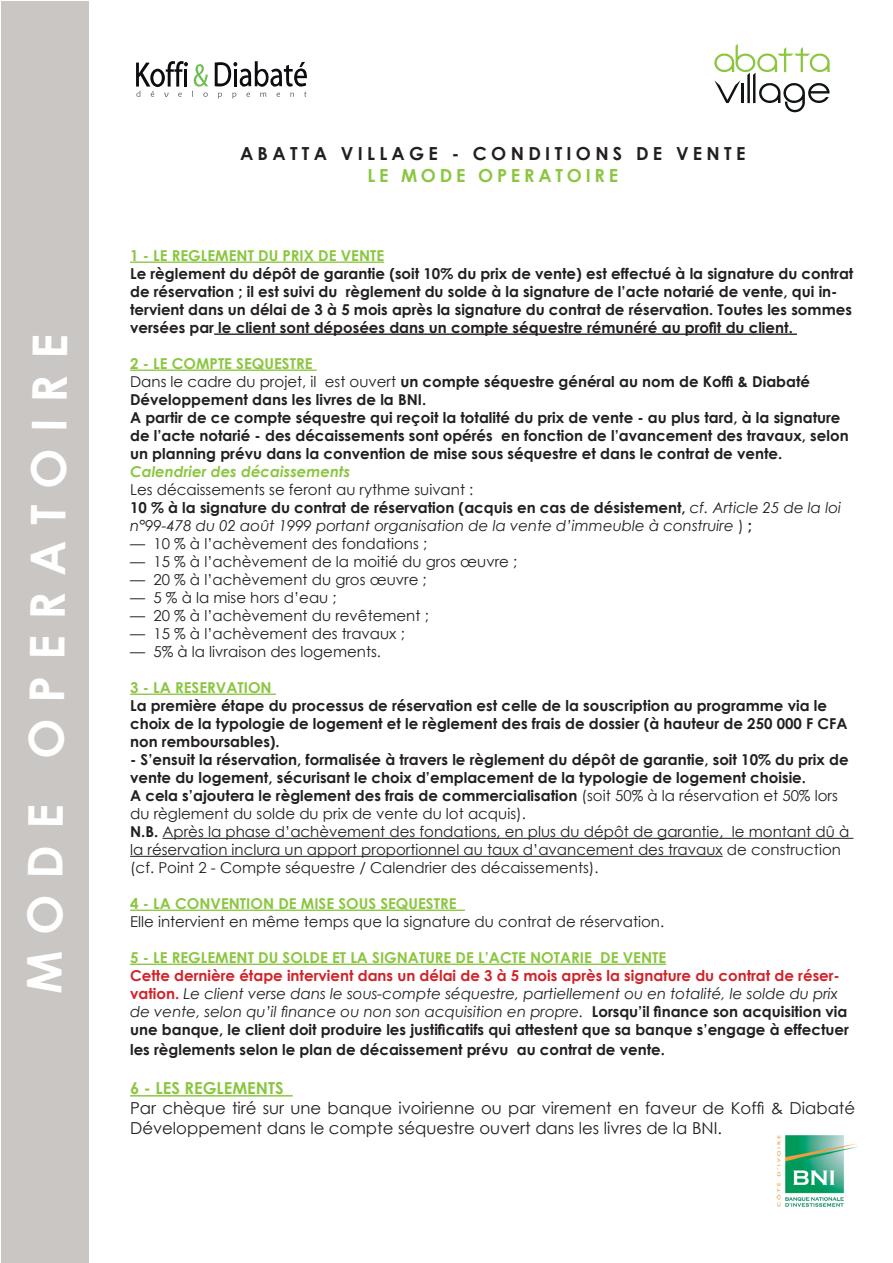
<style>
.page{position:relative;width:893px;height:1263px;background:#fff}
.page>*{position:absolute;margin:0;border:0;box-sizing:border-box;transform-origin:0 0}
.t1{font:700 48px "Century Gothic";color:#fff}
.t2{font:700 18px "Century Gothic";letter-spacing:.24em;color:#231f20}
.t3{font:700 18px "Century Gothic";letter-spacing:.21em;color:#8bc640}
.t4{font:16.5px/19.8px "Century Gothic";color:#231f20}
.t5{font:700 16.5px "Century Gothic";color:#8bc640}
.t6{font:700 15px/18px "Century Gothic";color:#231f20}
.t7{font:15px/18px "Century Gothic";color:#231f20}
.t8{font:italic 15px/18px "Century Gothic";color:#231f20}
.t9{font:700 15px "Century Gothic";color:#8bc640}
.s1{font-weight:400}
.s2{font-weight:700;font-style:italic;color:#8bc640}
.s3{font-weight:700;font-style:normal}
.s4{font-style:normal}
.s5{font-weight:700}
.s6{font-weight:700;font-style:normal;color:#d1232a}
</style>
<div class="page">
<hr style="left:130px;top:261px;width:254px;height:2px;background:#8bc640">
<hr style="left:214px;top:333px;width:583px;height:2px;background:#231f20">
<hr style="left:130px;top:369px;width:187px;height:2px;background:#8bc640">
<hr style="left:130px;top:693px;width:146px;height:2px;background:#8bc640">
<hr style="left:162px;top:838px;width:691px;height:1px;background:#231f20">
<hr style="left:130px;top:856px;width:593px;height:1px;background:#231f20">
<hr style="left:130px;top:909px;width:335px;height:2px;background:#8bc640">
<hr style="left:130px;top:963px;width:536px;height:2px;background:#8bc640">
<hr style="left:130px;top:1095px;width:163px;height:1px;background:#8bc640">
<div style="left:1px;top:1px;width:88px;height:1261px;background:#cac6c4"></div>
<svg style="left:714px;top:44px;width:116px;height:68px"></svg>
<svg style="left:136px;top:61px;width:72px;height:36px"></svg>
<svg style="left:215px;top:61px;width:92px;height:38px"></svg>
<img style="left:777px;top:1135px;width:80px;height:72px">
<p class="t1" style="left:11px;top:994px;width:662px;rotate:-90deg">MODE OPERATOIRE</p>
<p class="t2" style="left:240px;top:140px;width:507px">ABATTA VILLAGE - CONDITIONS DE VENTE</p>
<p class="t3" style="left:367px;top:161px;width:252px">LE MODE OPERATOIRE</p>
<p class="t9" style="left:130px;top:244px;width:256px">1 - LE REGLEMENT DU PRIX DE VENTE</p>
<p class="t6" style="left:130px;top:264px;width:725px">Le règlement du dépôt de garantie (soit 10% du prix de vente) est effectué à la signature du contrat de réservation ; il est suivi du règlement du solde à la signature de l’acte notarié de vente, qui in&shy;tervient dans un délai de 3 à 5 mois après la signature du contrat de réservation. Toutes les sommes versées par le client sont déposées dans un compte séquestre rémunéré au profit du client.</p>
<p class="t9" style="left:130px;top:352px;width:184px">2 - LE COMPTE SEQUESTRE</p>
<p class="t6" style="left:130px;top:372px;width:720px"><span class="s1">Dans le cadre du projet, il est ouvert</span> un compte séquestre général au nom de Koffi &amp; Diabaté Développement dans les livres de la BNI.<br>A partir de ce compte séquestre qui reçoit la totalité du prix de vente - au plus tard, à la signature de l’acte notarié - des décaissements sont opérés en fonction de l’avancement des travaux, selon un planning prévu dans la convention de mise sous séquestre et dans le contrat de vente.</p>
<p class="t7" style="left:130px;top:462px;width:345px"><span class="s2">Calendrier des décaissements<br></span>Les décaissements se feront au rythme suivant :</p>
<p class="t8" style="left:130px;top:498px;width:712px"><span class="s3">10 % à la signature du contrat de réservation (acquis en cas de désistement,</span> cf. Article 25 de la loi n°99-478 du 02 août 1999 portant organisation de la vente d’immeuble à construire <span class="s4">)</span> <span class="s3">;</span></p>
<p class="t7" style="left:130px;top:534px;width:299px">— 10 % à l’achèvement des fondations ;</p>
<p class="t7" style="left:130px;top:552px;width:389px">— 15 % à l’achèvement de la moitié du gros œuvre ;</p>
<p class="t7" style="left:130px;top:570px;width:298px">— 20 % à l’achèvement du gros œuvre ;</p>
<p class="t7" style="left:130px;top:588px;width:208px">— 5 % à la mise hors d’eau ;</p>
<p class="t7" style="left:130px;top:606px;width:300px">— 20 % à l’achèvement du revêtement ;</p>
<p class="t7" style="left:130px;top:624px;width:276px">— 15 % à l’achèvement des travaux ;</p>
<p class="t7" style="left:130px;top:642px;width:252px">— 5% à la livraison des logements.</p>
<p class="t9" style="left:130px;top:676px;width:143px">3 - LA RESERVATION</p>
<p class="t6" style="left:130px;top:696px;width:719px">La première étape du processus de réservation est celle de la souscription au programme via le choix de la typologie de logement et le règlement des frais de dossier (à hauteur de 250 000 F CFA non remboursables).</p>
<p class="t6" style="left:130px;top:750px;width:720px">- S’ensuit la réservation, formalisée à travers le règlement du dépôt de garantie, soit 10% du prix de vente du logement, sécurisant le choix d’emplacement de la typologie de logement choisie.</p>
<p class="t7" style="left:130px;top:786px;width:721px"><span class="s5">A cela s’ajoutera le règlement des frais de commercialisation</span> (soit 50% à la réservation et 50% lors du règlement du solde du prix de vente du lot acquis).<br><span class="s5">N.B.</span> Après la phase d’achèvement des fondations, en plus du dépôt de garantie, le montant dû à la réservation inclura un apport proportionnel au taux d’avancement des travaux de construction (cf. Point 2 - Compte séquestre / Calendrier des décaissements).</p>
<p class="t9" style="left:130px;top:892px;width:328px">4 - LA CONVENTION DE MISE SOUS SEQUESTRE</p>
<p class="t7" style="left:130px;top:912px;width:536px">Elle intervient en même temps que la signature du contrat de réservation.</p>
<p class="t9" style="left:130px;top:946px;width:538px">5 - LE REGLEMENT DU SOLDE ET LA SIGNATURE DE L’ACTE NOTARIE DE VENTE</p>
<p class="t8" style="left:130px;top:966px;width:720px"><span class="s6">Cette dernière étape intervient dans un délai de 3 à 5 mois après la signature du contrat de réser&shy;vation.</span> Le client verse dans le sous-compte séquestre, partiellement ou en totalité, le solde du prix de vente, selon qu’il finance ou non son acquisition en propre. <span class="s3">Lorsqu’il finance son acquisition via une banque, le client doit produire les justificatifs qui attestent que sa banque s’engage à effectuer</span></p>
<p class="t6" style="left:130px;top:1039px;width:536px">les règlements selon le plan de décaissement prévu au contrat de vente.</p>
<p class="t5" style="left:130px;top:1076px;width:155px">6 - LES REGLEMENTS</p>
<p class="t4" style="left:130px;top:1098px;width:727px">Par chèque tiré sur une banque ivoirienne ou par virement en faveur de Koffi &amp; Diabaté<br>Développement dans le compte séquestre ouvert dans les livres de la BNI.</p>
</div>
